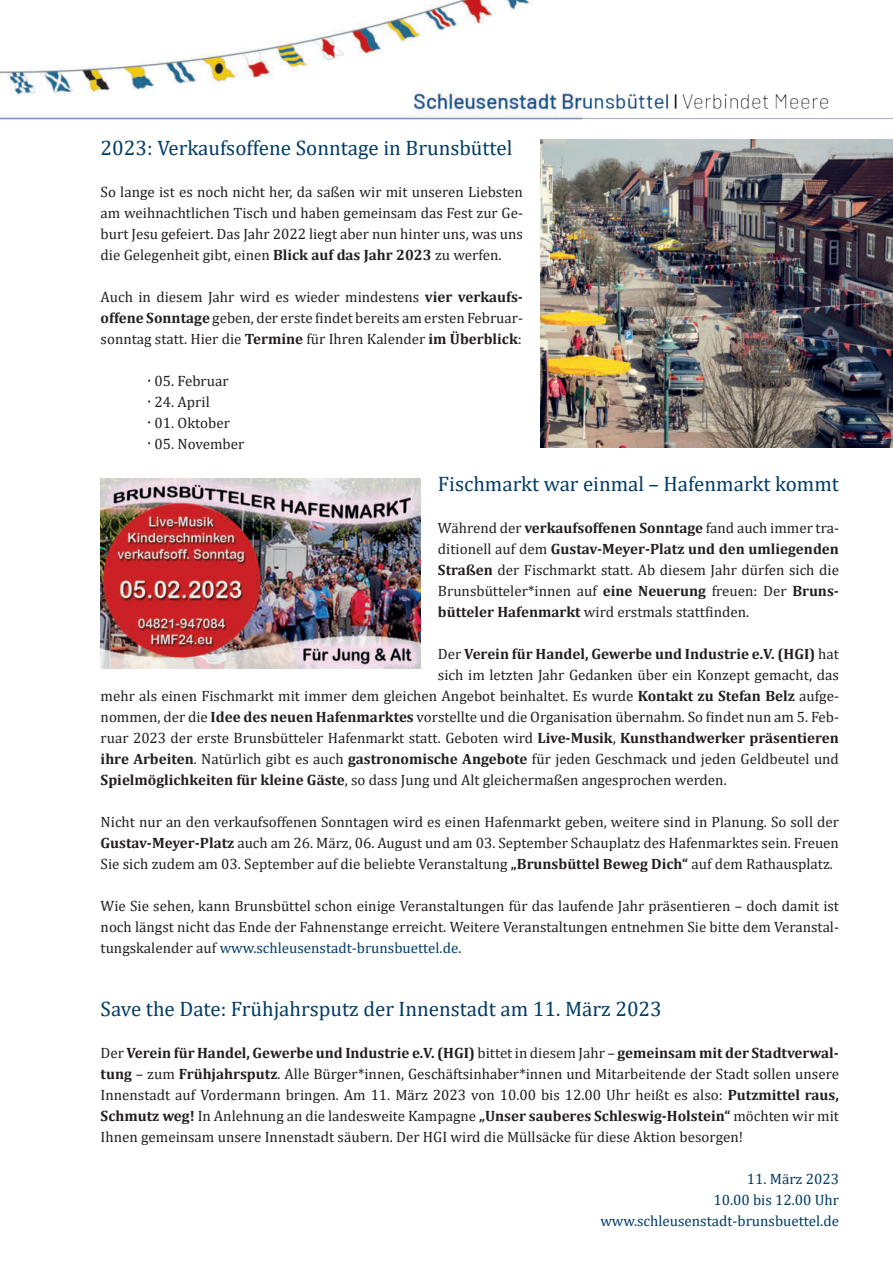
<style>
.page{position:relative;width:893px;height:1263px;background:#fff}
.page>*{position:absolute;margin:0;border:0;box-sizing:border-box;transform-origin:0 0}
.t1{font:21px "Cambria";color:#003c66}
.t2{font:15px/21px "Cambria";color:#231f20;text-align:justify}
.t3{font:15px/21px "Cambria";color:#003c66;text-align:right}
.t4{font:700 15px "Cambria";color:#231f20}
.s1{font-weight:700}
.s2{font-weight:400}
.s3{color:#003c66}
</style>
<div class="page">
<img style="left:101px;top:478px;width:320px;height:190px">
<img style="left:540px;top:140px;width:353px;height:307px">
<img style="left:0;top:0;width:893px;height:120px">
<h1 class="t1" style="left:101px;top:136px;width:413px">2023: Verkaufsoffene Sonntage in Brunsbüttel</h1>
<p class="t2" style="left:101px;top:183px;width:424px">So lange ist es noch nicht her, da saßen wir mit unseren Liebsten am weihnachtlichen Tisch und haben gemeinsam das Fest zur Ge&shy;burt Jesu gefeiert. Das Jahr 2022 liegt aber nun hinter uns, was uns die Gelegenheit gibt, einen <span class="s1">Blick auf das Jahr 2023</span> zu werfen.</p>
<p class="t2" style="left:101px;top:288px;width:424px">Auch in diesem Jahr wird es wieder mindestens <span class="s1">vier verkaufs&shy;offene Sonntage</span> geben, der erste findet bereits am ersten Februar&shy;sonntag statt. Hier die <span class="s1">Termine</span> für Ihren Kalender <span class="s1">im Überblick</span>:</p>
<p class="t2" style="left:155px;top:372px;width:75px">05. Februar</p>
<p class="t2" style="left:155px;top:393px;width:57px">24. April</p>
<p class="t2" style="left:155px;top:414px;width:77px">01. Oktober</p>
<p class="t2" style="left:155px;top:435px;width:91px">05. November</p>
<h1 class="t1" style="left:438px;top:476px;width:402px">Fischmarkt war einmal – Hafenmarkt kommt</h1>
<p class="t2" style="left:438px;top:519px;width:402px">Während der <span class="s1">verkaufsoffenen Sonntage</span> fand auch immer tra&shy;ditionell auf dem <span class="s1">Gustav-Meyer-Platz und den umliegenden Straßen</span> der Fischmarkt statt. Ab diesem Jahr dürfen sich die Brunsbütteler*innen auf <span class="s1">eine Neuerung</span> freuen: Der <span class="s1">Bruns&shy;bütteler Hafenmarkt</span> wird erstmals stattfinden.</p>
<p class="t4" style="left:438px;top:646px;width:402px"><span class="s2">Der</span> Verein für Handel, Gewerbe und Industrie e.V. (HGI) <span class="s2">hat</span></p>
<p class="t2" style="left:438px;top:666px;width:402px">sich im letzten Jahr Gedanken über ein Konzept gemacht, das</p>
<p class="t2" style="left:101px;top:687px;width:740px">mehr als einen Fischmarkt mit immer dem gleichen Angebot beinhaltet. Es wurde <span class="s1">Kontakt zu Stefan Belz</span> aufge-</p>
<p class="t2" style="left:101px;top:708px;width:740px">nommen, der die <span class="s1">Idee des neuen Hafenmarktes</span> vorstellte und die Organisation übernahm. So findet nun am 5. Feb-</p>
<p class="t2" style="left:101px;top:729px;width:740px">ruar 2023 der erste Brunsbütteler Hafenmarkt statt. Geboten wird <span class="s1">Live-Musik</span>, <span class="s1">Kunsthandwerker präsentieren</span></p>
<p class="t2" style="left:101px;top:750px;width:740px"><span class="s1">ihre Arbeiten</span>. Natürlich gibt es auch <span class="s1">gastronomische Angebote</span> für jeden Geschmack und jeden Geldbeutel und</p>
<p class="t2" style="left:101px;top:771px;width:628px"><span class="s1">Spielmöglichkeiten für kleine Gäste</span>, so dass Jung und Alt gleichermaßen angesprochen werden.</p>
<p class="t2" style="left:101px;top:813px;width:740px">Nicht nur an den verkaufsoffenen Sonntagen wird es einen Hafenmarkt geben, weitere sind in Planung. So soll der <span class="s1">Gustav-Meyer-Platz</span> auch am 26. März, 06. August und am 03. September Schauplatz des Hafenmarktes sein. Freuen Sie sich zudem am 03. September auf die beliebte Veranstaltung <span class="s1">„Brunsbüttel Beweg Dich“</span> auf dem Rathausplatz.</p>
<p class="t2" style="left:101px;top:895px;width:740px">Wie Sie sehen, kann Brunsbüttel schon einige Veranstaltungen für das laufende Jahr präsentieren – doch damit ist noch längst nicht das Ende der Fahnenstange erreicht. Weitere Veranstaltungen entnehmen Sie bitte dem Veranstal&shy;tungskalender auf <span class="s3">www.schleusenstadt-brunsbuettel.de</span>.</p>
<h1 class="t1" style="left:101px;top:1001px;width:563px">Save the Date: Frühjahrsputz der Innenstadt am 11. März 2023</h1>
<p class="t2" style="left:101px;top:1044px;width:740px">Der <span class="s1">Verein für Handel, Gewerbe und Industrie e.V. (HGI)</span> bittet in diesem Jahr – <span class="s1">gemeinsam mit der Stadtverwal&shy;tung</span> – zum <span class="s1">Frühjahrsputz</span>. Alle Bürger*innen, Geschäftsinhaber*innen und Mitarbeitende der Stadt sollen unsere Innenstadt auf Vordermann bringen. Am 11. März 2023 von 10.00 bis 12.00 Uhr heißt es also: <span class="s1">Putzmittel raus, Schmutz weg!</span> In Anlehnung an die landesweite Kampagne <span class="s1">„Unser sauberes Schleswig-Holstein“</span> möchten wir mit Ihnen gemeinsam unsere Innenstadt säubern. Der HGI wird die Müllsäcke für diese Aktion besorgen!</p>
<p class="t3" style="left:600px;top:1170px;width:240px">11. März 2023<br>10.00 bis 12.00 Uhr www.schleusenstadt-brunsbuettel.de</p>
</div>
